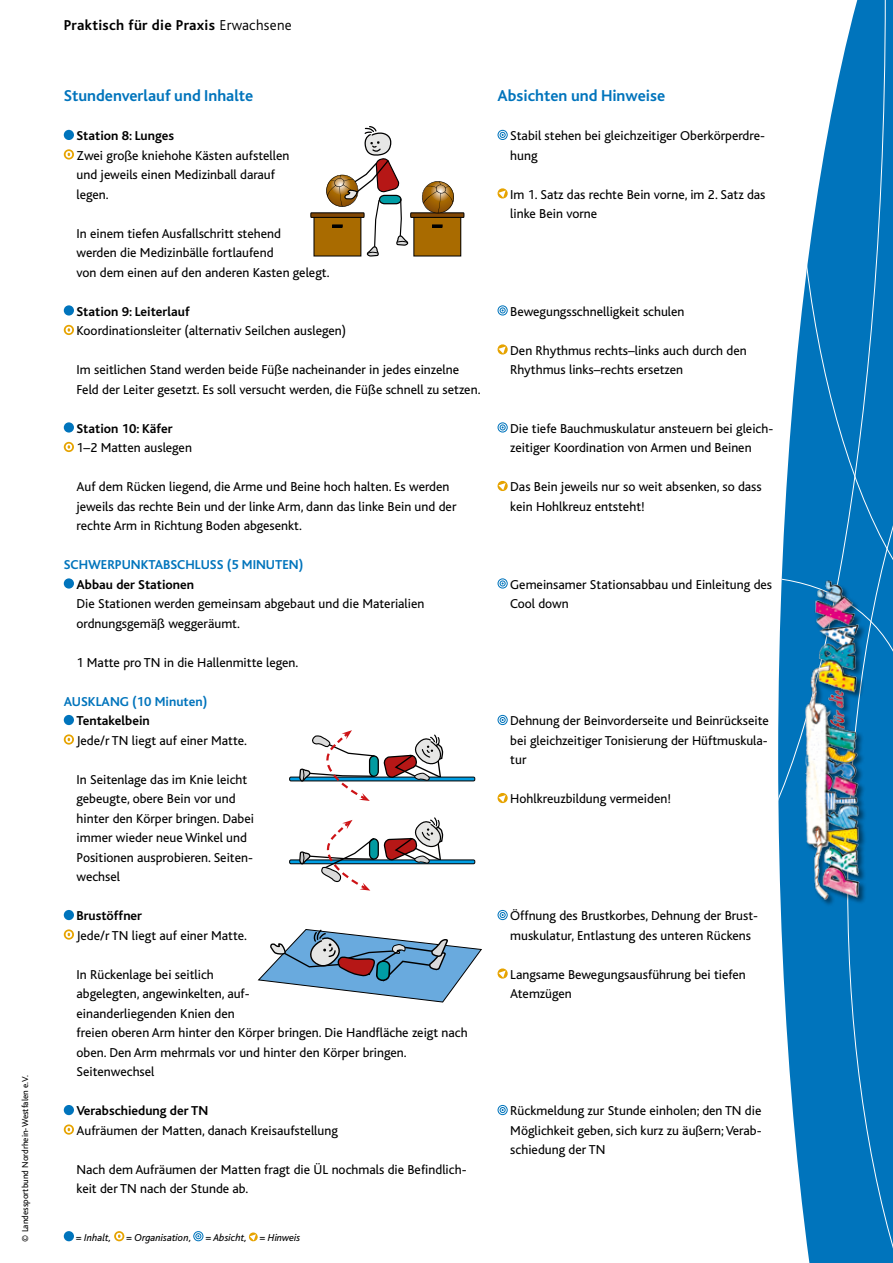
<style>
.page{position:relative;width:893px;height:1263px;background:#fff}
.page>*{position:absolute;margin:0;border:0;box-sizing:border-box;transform-origin:0 0}
.t1{font:700 16.5px "Bliss";color:#0074bc}
.t2{font:700 15px "Bliss";letter-spacing:.02em;color:#000}
.t3{font:13.5px/19.5px "Bliss";color:#000}
.t4{font:700 13.5px "Bliss";color:#000}
.t5{font:700 13.5px "Bliss";color:#0074bc}
.t6{font:italic 10.5px "Bliss";color:#000}
.t7{font:9px "Bliss";color:#000}
.s1{font-weight:300}
</style>
<div class="page">
<svg style="left:497px;top:130px;width:11px;height:10px"></svg>
<svg style="left:497px;top:188px;width:11px;height:11px"></svg>
<svg style="left:497px;top:305px;width:11px;height:11px"></svg>
<svg style="left:497px;top:344px;width:11px;height:11px"></svg>
<svg style="left:497px;top:422px;width:11px;height:11px"></svg>
<svg style="left:497px;top:480px;width:11px;height:11px"></svg>
<svg style="left:497px;top:578px;width:11px;height:11px"></svg>
<svg style="left:497px;top:715px;width:11px;height:10px"></svg>
<svg style="left:497px;top:793px;width:11px;height:11px"></svg>
<svg style="left:497px;top:910px;width:11px;height:10px"></svg>
<svg style="left:497px;top:968px;width:11px;height:11px"></svg>
<svg style="left:497px;top:1105px;width:11px;height:10px"></svg>
<div style="left:64px;top:130px;width:10px;height:10px;background:#0074bc;border-radius:50%"></div>
<svg style="left:64px;top:149px;width:10px;height:11px"></svg>
<svg style="left:66px;top:151px;width:6px;height:7px"></svg>
<div style="left:64px;top:305px;width:10px;height:11px;background:#0074bc;border-radius:50%"></div>
<svg style="left:64px;top:325px;width:10px;height:10px"></svg>
<svg style="left:66px;top:327px;width:6px;height:6px"></svg>
<div style="left:64px;top:422px;width:10px;height:11px;background:#0074bc;border-radius:50%"></div>
<svg style="left:64px;top:442px;width:10px;height:10px"></svg>
<svg style="left:66px;top:444px;width:6px;height:6px"></svg>
<div style="left:64px;top:578px;width:10px;height:11px;background:#0074bc;border-radius:50%"></div>
<div style="left:64px;top:715px;width:10px;height:10px;background:#0074bc;border-radius:50%"></div>
<svg style="left:64px;top:734px;width:10px;height:11px"></svg>
<svg style="left:66px;top:736px;width:6px;height:7px"></svg>
<div style="left:64px;top:910px;width:10px;height:10px;background:#0074bc;border-radius:50%"></div>
<svg style="left:64px;top:929px;width:10px;height:11px"></svg>
<svg style="left:66px;top:931px;width:6px;height:7px"></svg>
<div style="left:64px;top:1105px;width:10px;height:10px;background:#0074bc;border-radius:50%"></div>
<svg style="left:64px;top:1124px;width:10px;height:11px"></svg>
<svg style="left:66px;top:1126px;width:6px;height:7px"></svg>
<svg style="left:803px;top:0;width:90px;height:301px"></svg>
<svg style="left:778px;top:301px;width:115px;height:962px"></svg>
<img style="left:805px;top:574px;width:62px;height:335px">
<div style="left:64px;top:1231px;width:10px;height:10px;background:#0074bc;border-radius:50%"></div>
<svg style="left:114px;top:1231px;width:10px;height:10px"></svg>
<svg style="left:116px;top:1233px;width:6px;height:6px"></svg>
<svg style="left:193px;top:1231px;width:10px;height:10px"></svg>
<svg style="left:248px;top:1232px;width:10px;height:10px"></svg>
<hr style="left:290px;top:860px;width:185px;height:4px;background:#009ee3">
<div style="left:289px;top:859px;width:186px;height:5px;border:1px solid #000"></div>
<div style="left:289px;top:777px;width:186px;height:4px;border:1px solid #000"></div>
<svg style="left:299px;top:730px;width:145px;height:161px"></svg>
<svg style="left:257px;top:929px;width:225px;height:74px"></svg>
<svg style="left:310px;top:126px;width:155px;height:131px"></svg>
<p class="t7" style="left:20px;top:1242px;width:168px;rotate:-90deg">© Landessportbund Nordrhein-Westfalen e.V.</p>
<p class="t2" style="left:64px;top:18px;width:230px">Praktisch für die Praxis <span class="s1">Erwachsene</span></p>
<p class="t1" style="left:64px;top:87px;width:191px">Stundenverlauf und Inhalte</p>
<p class="t4" style="left:77px;top:129px;width:99px">Station 8: Lunges</p>
<p class="t3" style="left:77px;top:146px;width:214px">Zwei große kniehohe Kästen aufstellen und jeweils einen Medizinball darauf legen.</p>
<p class="t3" style="left:77px;top:224px;width:254px">In einem tiefen Ausfallschritt stehend<br>werden die Medizinbälle fortlaufend<br>von dem einen auf den anderen Kasten gelegt.</p>
<p class="t4" style="left:77px;top:304px;width:115px">Station 9: Leiterlauf</p>
<p class="t3" style="left:77px;top:321px;width:271px">Koordinationsleiter (alternativ Seilchen auslegen)</p>
<p class="t3" style="left:77px;top:360px;width:405px">Im seitlichen Stand werden beide Füße nacheinander in jedes einzelne<br>Feld der Leiter gesetzt. Es soll versucht werden, die Füße schnell zu setzen.</p>
<p class="t4" style="left:77px;top:421px;width:98px">Station 10: Käfer</p>
<p class="t3" style="left:77px;top:438px;width:117px">1–2 Matten auslegen</p>
<p class="t3" style="left:77px;top:477px;width:381px">Auf dem Rücken liegend, die Arme und Beine hoch halten. Es werden jeweils das rechte Bein und der linke Arm, dann das linke Bein und der rechte Arm in Richtung Boden abgesenkt.</p>
<p class="t5" style="left:64px;top:558px;width:198px">SCHWERPUNKTABSCHLUSS (5 Minuten</p>
<p class="t5" style="left:299px;top:558px;width:6px">)</p>
<p class="t4" style="left:77px;top:577px;width:119px">Abbau der Stationen</p>
<p class="t3" style="left:77px;top:594px;width:349px">Die Stationen werden gemeinsam abgebaut und die Materialien ordnungsgemäß weggeräumt.</p>
<p class="t3" style="left:77px;top:653px;width:223px">1 Matte pro TN in die Hallenmitte legen.</p>
<p class="t5" style="left:64px;top:694px;width:18px">Ausklang</p>
<p class="t5" style="left:132px;top:694px;width:77px">(10 Minuten)</p>
<p class="t4" style="left:77px;top:714px;width:75px">Tentakelbein</p>
<p class="t3" style="left:77px;top:731px;width:172px">Jede/r TN liegt auf einer Matte.</p>
<p class="t3" style="left:77px;top:770px;width:179px">In Seitenlage das im Knie leicht gebeugte, obere Bein vor und hinter den Körper bringen. Dabei immer wieder neue Winkel und<br>Positionen ausprobieren. Seiten&shy;wechsel</p>
<p class="t4" style="left:77px;top:909px;width:67px">Brustöffner</p>
<p class="t3" style="left:77px;top:926px;width:172px">Jede/r TN liegt auf einer Matte.</p>
<p class="t3" style="left:77px;top:965px;width:393px">In Rückenlage bei seitlich<br>abgelegten, angewinkelten, auf-<br>einanderliegenden Knien den<br>freien oberen Arm hinter den Körper bringen. Die Handfläche zeigt nach oben. Den Arm mehrmals vor und hinter den Körper bringen.<br>Seitenwechsel</p>
<p class="t4" style="left:77px;top:1104px;width:133px">Verabschiedung der TN</p>
<p class="t3" style="left:77px;top:1121px;width:263px">Aufräumen der Matten, danach Kreisaufstellung</p>
<p class="t3" style="left:77px;top:1160px;width:392px">Nach dem Aufräumen der Matten fragt die ÜL nochmals die Befindlich&shy;keit der TN nach der Stunde ab.</p>
<p class="t6" style="left:76px;top:1232px;width:37px">= Inhalt,</p>
<p class="t6" style="left:126px;top:1232px;width:67px">= Organisation,</p>
<p class="t6" style="left:205px;top:1232px;width:96px">= Absicht, = Hinweis</p>
<p class="t1" style="left:497px;top:87px;width:169px">Absichten und Hinweise</p>
<p class="t3" style="left:510px;top:126px;width:256px">Stabil stehen bei gleichzeitiger Oberkörperdre&shy;hung</p>
<p class="t3" style="left:510px;top:185px;width:257px">Im 1. Satz das rechte Bein vorne, im 2. Satz das linke Bein vorne</p>
<p class="t3" style="left:510px;top:302px;width:176px">Bewegungsschnelligkeit schulen</p>
<p class="t3" style="left:510px;top:341px;width:238px">Den Rhythmus rechts–links auch durch den<br>Rhythmus links–rechts ersetzen</p>
<p class="t3" style="left:510px;top:419px;width:265px">Die tiefe Bauchmuskulatur ansteuern bei gleich&shy;zeitiger Koordination von Armen und Beinen</p>
<p class="t3" style="left:510px;top:477px;width:253px">Das Bein jeweils nur so weit absenken, so dass kein Hohlkreuz entsteht!</p>
<p class="t3" style="left:510px;top:575px;width:263px">Gemeinsamer Stationsabbau und Einleitung des<br>Cool down</p>
<p class="t3" style="left:510px;top:711px;width:260px;text-align:justify">Dehnung der Beinvorderseite und Beinrückseite bei gleichzeitiger Tonisierung der Hüftmuskula&shy;tur</p>
<p class="t3" style="left:510px;top:789px;width:162px">Hohlkreuzbildung vermeiden!</p>
<p class="t3" style="left:510px;top:906px;width:249px">Öffnung des Brustkorbes, Dehnung der Brust&shy;muskulatur, Entlastung des unteren Rückens</p>
<p class="t3" style="left:510px;top:965px;width:237px">Langsame Bewegungsausführung bei tiefen<br>Atemzügen</p>
<p class="t3" style="left:510px;top:1101px;width:253px;text-align:justify">Rückmeldung zur Stunde einholen; den TN die Möglichkeit geben, sich kurz zu äußern; Verab&shy;schiedung der TN</p>
</div>
